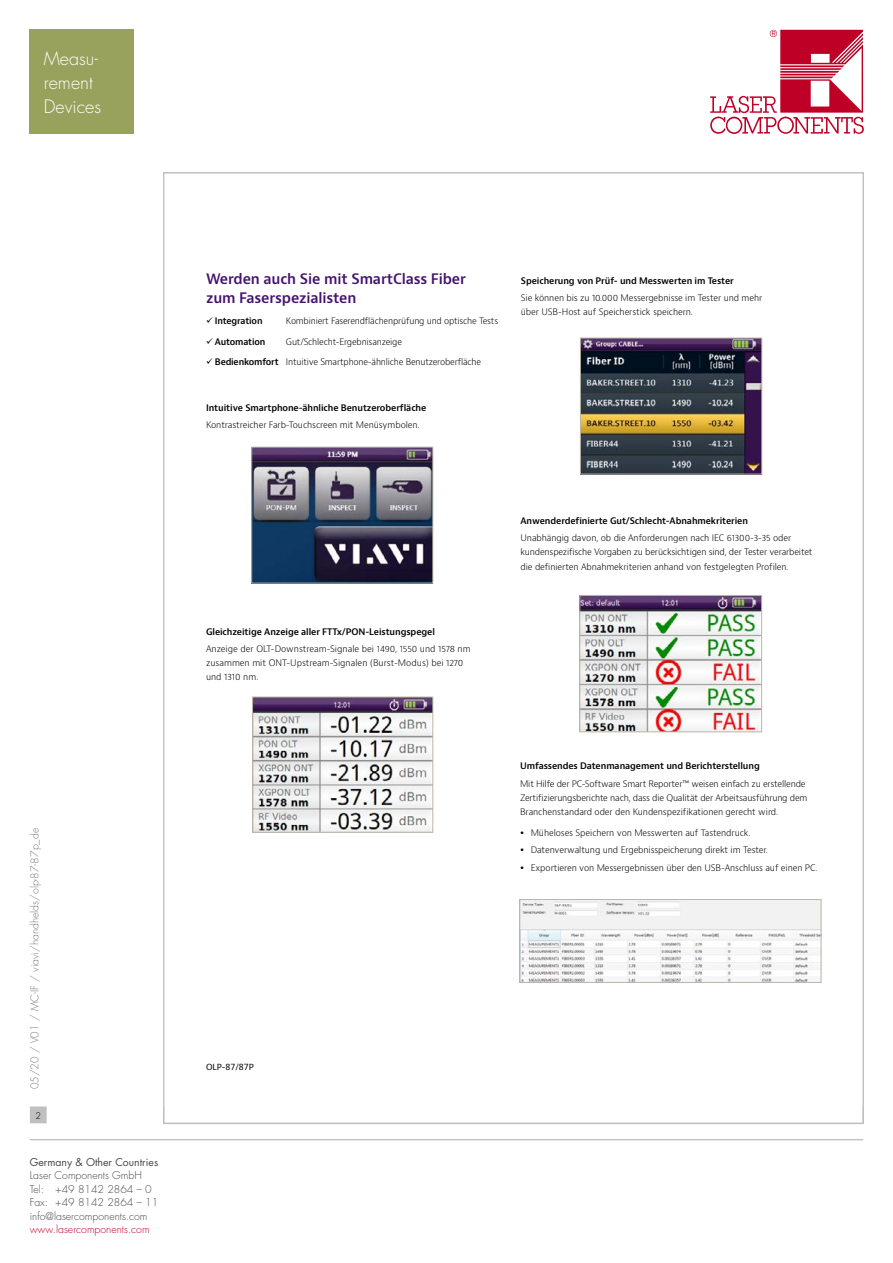
<style>
.page{position:relative;width:893px;height:1263px;background:#fff}
.page>*{position:absolute;margin:0;border:0;box-sizing:border-box;transform-origin:0 0}
.t1{font:300 18px/24px "Futura Std";color:#fff}
.t2{font:600 14.1px/18.8px "Bernino Sans";letter-spacing:-.01em;color:#44136e}
.t3{font:300 10.5px/13.5px "Futura Std";color:#484848}
.t4{font:300 10.5px "Futura Std";color:#7c7c7c}
.t5{font:300 10.5px "Futura Std";color:#be0027}
.t6{font:10.5px "Futura Std";color:#484848}
.t7{font:300 9px "Futura Std";color:#000}
.t8{font:300 8.85px/14.1px "Bernino Sans";letter-spacing:-.015em;color:#000}
.t9{font:600 8.85px "Bernino Sans";letter-spacing:-.01em;color:#000}
.t10{font:8.25px "Bernino Sans";color:#000}
.s1{font-weight:600}
</style>
<div class="page">
<svg style="left:710px;top:30px;width:153px;height:104px"></svg>
<hr style="left:30px;top:1139px;width:833px;height:1px;background:#c0c0c0">
<div style="left:31px;top:1107px;width:15px;height:16px;background:#c0c0c0"></div>
<div style="left:30px;top:1106px;width:17px;height:17px;border:1px solid #c0c0c0"></div>
<img style="left:253px;top:449px;width:178px;height:132px">
<div style="left:251px;top:447px;width:182px;height:136px;border:1px solid #bbb5a7"></div>
<img style="left:254px;top:699px;width:177px;height:131px">
<div style="left:252px;top:697px;width:181px;height:135px;border:1px solid #bbb5a7"></div>
<img style="left:582px;top:340px;width:178px;height:132px">
<div style="left:580px;top:338px;width:182px;height:136px;border:1px solid #bbb5a7"></div>
<img style="left:581px;top:597px;width:179px;height:133px">
<div style="left:579px;top:595px;width:183px;height:137px;border:1px solid #bbb5a7"></div>
<img style="left:521px;top:901px;width:298px;height:80px">
<div style="left:519px;top:899px;width:302px;height:84px;border:1px solid #bbb5a7"></div>
<div style="left:30px;top:30px;width:104px;height:104px;background:#98a25d"></div>
<h1 class="t1" style="left:44px;top:47px;width:59px">Measu&shy;rement<br>Devices</h1>
<p class="t4" style="left:28px;top:1089px;width:263px;rotate:-90deg">05/20 / V01 / MC-IF / viavi/handhelds/olp-87-87p_de</p>
<p class="t7" style="left:35px;top:1110px;width:7px">2</p>
<p class="t6" style="left:30px;top:1155px;width:130px">Germany &amp; Other Countries</p>
<p class="t3" style="left:30px;top:1169px;width:130px">Laser Components GmbH<br>Tel: +49 8142 2864 – 0<br>Fax: +49 8142 2864 – 11 info@lasercomponents.com</p>
<p class="t5" style="left:30px;top:1223px;width:121px">www.lasercomponents.com</p>
<h2 class="t2" style="left:206px;top:270px;width:261px">Werden auch Sie mit SmartClass Fiber zum Faserspezialisten</h2>
<p class="t9" style="left:206px;top:315px;width:58px">✓ Integration</p>
<p class="t8" style="left:286px;top:314px;width:214px">Kombiniert Faserendflächenprüfung und optische Tests</p>
<p class="t9" style="left:206px;top:336px;width:61px">✓ Automation</p>
<p class="t8" style="left:286px;top:334px;width:118px">Gut/Schlecht-Ergebnisanzeige</p>
<p class="t8" style="left:206px;top:355px;width:277px">✓ <span class="s1">Bedienkomfort</span> Intuitive Smartphone-ähnliche Benutzeroberfläche</p>
<p class="t9" style="left:206px;top:402px;width:222px">Intuitive Smartphone-ähnliche Benutzeroberfläche</p>
<p class="t8" style="left:206px;top:418px;width:215px">Kontrastreicher Farb-Touchscreen mit Menüsymbolen.</p>
<p class="t9" style="left:521px;top:275px;width:214px">Speicherung von Prüf- und Messwerten im Tester</p>
<p class="t8" style="left:521px;top:291px;width:243px">Sie können bis zu 10.000 Messergebnisse im Tester und mehr über USB-Host auf Speicherstick speichern.</p>
<p class="t9" style="left:206px;top:626px;width:230px">Gleichzeitige Anzeige aller FTTx/PON-Leistungspegel</p>
<p class="t8" style="left:206px;top:642px;width:266px">Anzeige der OLT-Downstream-Signale bei 1490, 1550 und 1578 nm zusammen mit ONT-Upstream-Signalen (Burst-Modus) bei 1270 und 1310 nm.</p>
<p class="t9" style="left:520px;top:515px;width:229px">Anwenderdefinierte Gut/Schlecht-Abnahmekriterien</p>
<p class="t8" style="left:520px;top:531px;width:293px">Unabhängig davon, ob die Anforderungen nach IEC 61300-3-35 oder kundenspezifische Vorgaben zu berücksichtigen sind, der Tester verarbeitet die definierten Abnahmekriterien anhand von festgelegten Profilen.</p>
<p class="t9" style="left:520px;top:760px;width:241px">Umfassendes Datenmanagement und Berichterstellung</p>
<p class="t8" style="left:520px;top:776px;width:289px">Mit Hilfe der PC-Software Smart Reporter™ weisen einfach zu erstellende<br>Zertifizierungsberichte nach, dass die Qualität der Arbeitsausführung dem<br>Branchenstandard oder den Kundenspezifikationen gerecht wird.</p>
<p class="t8" style="left:531px;top:824px;width:288px;line-height:17.4px">Müheloses Speichern von Messwerten auf Tastendruck.<br>Datenverwaltung und Ergebnisspeicherung direkt im Tester.<br>Exportieren von Messergebnissen über den USB-Anschluss auf einen PC.</p>
<p class="t10" style="left:206px;top:1061px;width:49px">OLP-87/87P</p>
</div>
